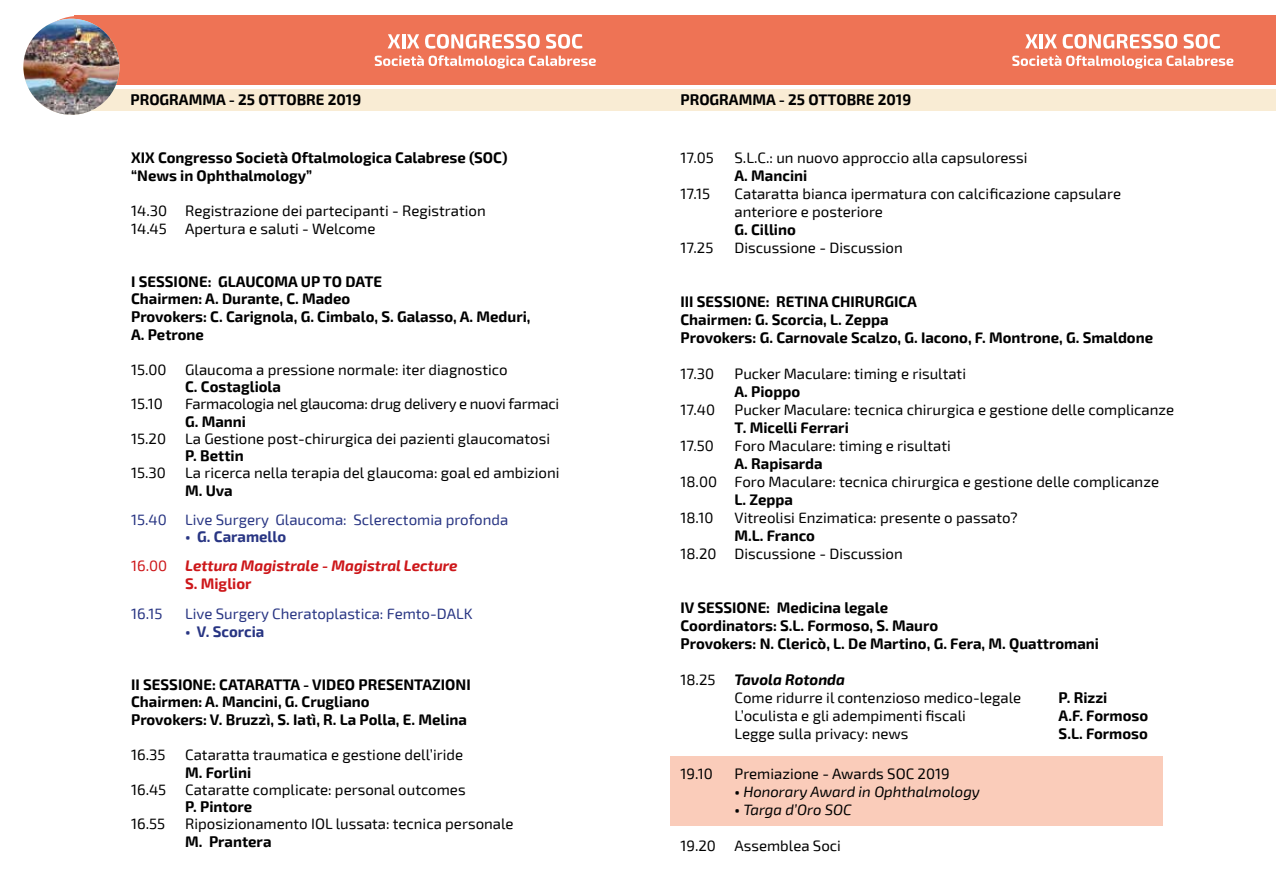
<style>
.page{position:relative;width:1276px;height:893px;background:#fff}
.page>*{position:absolute;margin:0;border:0;box-sizing:border-box;transform-origin:0 0}
.t1{font:15px/18px "Exo 2";color:#000}
.t2{font:700 15px/18px "Exo 2";color:#000}
.t3{font:15px "Exo 2";color:#283583}
.t4{font:italic 700 15px/29.2px "Exo 2";color:#cd171a}
.t5{font:15px "Exo 2";letter-spacing:-.02em;color:#000}
.t6{font:italic 15px "Exo 2";color:#000}
.t7{font:italic 700 15px "Exo 2";color:#000}
.t8{font:700 15px "Exo 2";color:#283583}
.t9{font:700 15px "Exo 2";color:#cd171a}
.s1{font-style:normal;color:#283583}
.s2{font-weight:400;font-style:normal}
.s3{font-weight:700;font-style:normal}
</style>
<div class="page">
<div style="left:670px;top:756px;width:492px;height:70px;background:#faccba"></div>
<svg style="left:31px;top:16px;width:85px;height:73px"></svg>
<div style="left:75px;top:16px;width:1201px;height:69px;background:#ee7355"></div>
<div style="left:80px;top:89px;width:1196px;height:21px;background:#f9ecd4"></div>
<img style="left:23px;top:19px;width:96px;height:96px;border-radius:48px">
<svg style="left:388px;top:34px;width:12px;height:14px"></svg>
<hr style="left:402px;top:34px;width:3px;height:14px;background:#fff">
<svg style="left:407px;top:34px;width:12px;height:14px"></svg>
<svg style="left:425px;top:34px;width:115px;height:15px"></svg>
<svg style="left:546px;top:34px;width:36px;height:15px"></svg>
<svg style="left:375px;top:55px;width:221px;height:14px"></svg>
<svg style="left:1025px;top:34px;width:13px;height:14px"></svg>
<hr style="left:1039px;top:34px;width:3px;height:14px;background:#fff">
<svg style="left:1044px;top:34px;width:133px;height:15px"></svg>
<svg style="left:1183px;top:34px;width:37px;height:15px"></svg>
<svg style="left:1012px;top:55px;width:221px;height:14px"></svg>
<p class="t2" style="left:131px;top:91px;width:232px">PROGRAMMA - 25 OTTOBRE 2019</p>
<p class="t2" style="left:680px;top:91px;width:232px">PROGRAMMA - 25 OTTOBRE 2019</p>
<p class="t2" style="left:131px;top:149px;width:378px">XIX Congresso Società Oftalmologica Calabrese (SOC) “News in Ophthalmology”</p>
<p class="t1" style="left:131px;top:202px;width:356px">14.30 Registrazione dei partecipanti - Registration<br>14.45 Apertura e saluti - Welcome</p>
<p class="t2" style="left:131px;top:273px;width:401px;line-height:17.5px">I SESSIONE: GLAUCOMA UP TO DATE<br>Chairmen: A. Durante, C. Madeo<br>Provokers: C. Carignola, G. Cimbalo, S. Galasso, A. Meduri, A. Petrone</p>
<p class="t1" style="left:131px;top:361px;width:378px">15.00 Glaucoma a pressione normale: iter diagnostico</p>
<p class="t2" style="left:185px;top:378px;width:97px">C. Costagliola</p>
<p class="t1" style="left:131px;top:395px;width:33px">15.10</p>
<p class="t5" style="left:185px;top:395px;width:375px">Farmacologia nel glaucoma: drug delivery e nuovi farmaci</p>
<p class="t2" style="left:185px;top:413px;width:62px">G. Manni</p>
<p class="t1" style="left:131px;top:430px;width:36px">15.20</p>
<p class="t1" style="left:185px;top:430px;width:366px">La Gestione post-chirurgica dei pazienti glaucomatosi</p>
<p class="t2" style="left:185px;top:447px;width:60px">P. Bettin</p>
<p class="t1" style="left:131px;top:464px;width:36px">15.30</p>
<p class="t1" style="left:185px;top:464px;width:376px">La ricerca nella terapia del glaucoma: goal ed ambizioni</p>
<p class="t2" style="left:185px;top:482px;width:49px">M. Uva</p>
<p class="t3" style="left:131px;top:511px;width:379px">15.40 Live Surgery Glaucoma: Sclerectomia profonda</p>
<p class="t4" style="left:131px;top:522px;width:328px;text-indent:54px"><span class="s1">• G. Caramello<br></span><span class="s2">16.00</span> Lettura Magistrale - Magistral Lecture</p>
<p class="t9" style="left:185px;top:575px;width:68px">S. Miglior</p>
<p class="t3" style="left:131px;top:604px;width:33px">16.15</p>
<p class="t3" style="left:185px;top:604px;width:289px">Live Surgery Cheratoplastica: Femto-DALK</p>
<p class="t8" style="left:185px;top:622px;width:81px">• V. Scorcia</p>
<p class="t2" style="left:131px;top:676px;width:341px">II SESSIONE: CATARATTA - VIDEO PRESENTAZIONI<br>Chairmen: A. Mancini, G. Crugliano<br>Provokers: V. Bruzzì, S. Iatì, R. La Polla, E. Melina</p>
<p class="t1" style="left:131px;top:746px;width:36px">16.35</p>
<p class="t1" style="left:185px;top:746px;width:280px">Cataratta traumatica e gestione dell’iride</p>
<p class="t2" style="left:185px;top:764px;width:68px">M. Forlini</p>
<p class="t1" style="left:131px;top:781px;width:37px">16.45</p>
<p class="t1" style="left:185px;top:781px;width:282px">Cataratte complicate: personal outcomes</p>
<p class="t2" style="left:185px;top:798px;width:69px">P. Pintore</p>
<p class="t1" style="left:131px;top:815px;width:36px">16.55</p>
<p class="t1" style="left:185px;top:815px;width:330px">Riposizionamento IOL lussata: tecnica personale</p>
<p class="t2" style="left:185px;top:833px;width:88px">M. Prantera</p>
<p class="t1" style="left:680px;top:149px;width:35px">17.05</p>
<p class="t1" style="left:734px;top:149px;width:294px">S.L.C.: un nuovo approccio alla capsuloressi</p>
<p class="t2" style="left:734px;top:167px;width:74px">A. Mancini</p>
<p class="t1" style="left:680px;top:185px;width:31px">17.15</p>
<p class="t1" style="left:734px;top:185px;width:388px">Cataratta bianca ipermatura con calcificazione capsulare anteriore e posteriore</p>
<p class="t2" style="left:734px;top:221px;width:63px">G. Cillino</p>
<p class="t1" style="left:680px;top:239px;width:34px">17.25</p>
<p class="t1" style="left:734px;top:239px;width:170px">Discussione - Discussion</p>
<p class="t2" style="left:680px;top:293px;width:474px">III SESSIONE: RETINA CHIRURGICA<br>Chairmen: G. Scorcia, L. Zeppa<br>Provokers: G. Carnovale Scalzo, G. Iacono, F. Montrone, G. Smaldone</p>
<p class="t1" style="left:680px;top:365px;width:35px">17.30</p>
<p class="t1" style="left:734px;top:365px;width:233px">Pucker Maculare: timing e risultati</p>
<p class="t2" style="left:734px;top:383px;width:67px">A. Pioppo</p>
<p class="t1" style="left:680px;top:401px;width:36px">17.40</p>
<p class="t1" style="left:734px;top:401px;width:441px">Pucker Maculare: tecnica chirurgica e gestione delle complicanze</p>
<p class="t2" style="left:734px;top:419px;width:116px">T. Micelli Ferrari</p>
<p class="t1" style="left:680px;top:437px;width:35px">17.50</p>
<p class="t1" style="left:734px;top:437px;width:218px">Foro Maculare: timing e risultati</p>
<p class="t2" style="left:734px;top:455px;width:90px">A. Rapisarda</p>
<p class="t1" style="left:680px;top:473px;width:480px">18.00 Foro Maculare: tecnica chirurgica e gestione delle complicanze</p>
<p class="t2" style="left:734px;top:491px;width:60px">L. Zeppa</p>
<p class="t1" style="left:680px;top:509px;width:34px">18.10</p>
<p class="t1" style="left:734px;top:509px;width:285px">Vitreolisi Enzimatica: presente o passato?</p>
<p class="t2" style="left:734px;top:527px;width:82px">M.L. Franco</p>
<p class="t1" style="left:680px;top:545px;width:224px">18.20 Discussione - Discussion</p>
<p class="t2" style="left:680px;top:599px;width:420px">IV SESSIONE: Medicina legale<br>Coordinators: S.L. Formoso, S. Mauro<br>Provokers: N. Clericò, L. De Martino, G. Fera, M. Quattromani</p>
<p class="t1" style="left:680px;top:671px;width:36px">18.25</p>
<p class="t7" style="left:734px;top:670px;width:112px">Tavola Rotonda</p>
<p class="t1" style="left:734px;top:689px;width:288px">Come ridurre il contenzioso medico-legale</p>
<p class="t2" style="left:1058px;top:689px;width:50px">P. Rizzi</p>
<p class="t1" style="left:734px;top:707px;width:233px">L’oculista e gli adempimenti fiscali</p>
<p class="t2" style="left:1058px;top:707px;width:91px">A.F. Formoso</p>
<p class="t1" style="left:734px;top:725px;width:175px">Legge sulla privacy: news</p>
<p class="t2" style="left:1058px;top:725px;width:91px">S.L. Formoso</p>
<p class="t1" style="left:680px;top:765px;width:34px">19.10</p>
<p class="t1" style="left:734px;top:765px;width:217px">Premiazione - Awards SOC 2019</p>
<p class="t6" style="left:734px;top:783px;width:247px"><span class="s3">•</span> Honorary Award in Ophthalmology</p>
<p class="t6" style="left:734px;top:801px;width:119px"><span class="s3">•</span> Targa d’Oro SOC</p>
<p class="t1" style="left:680px;top:837px;width:162px">19.20 Assemblea Soci</p>
</div>
